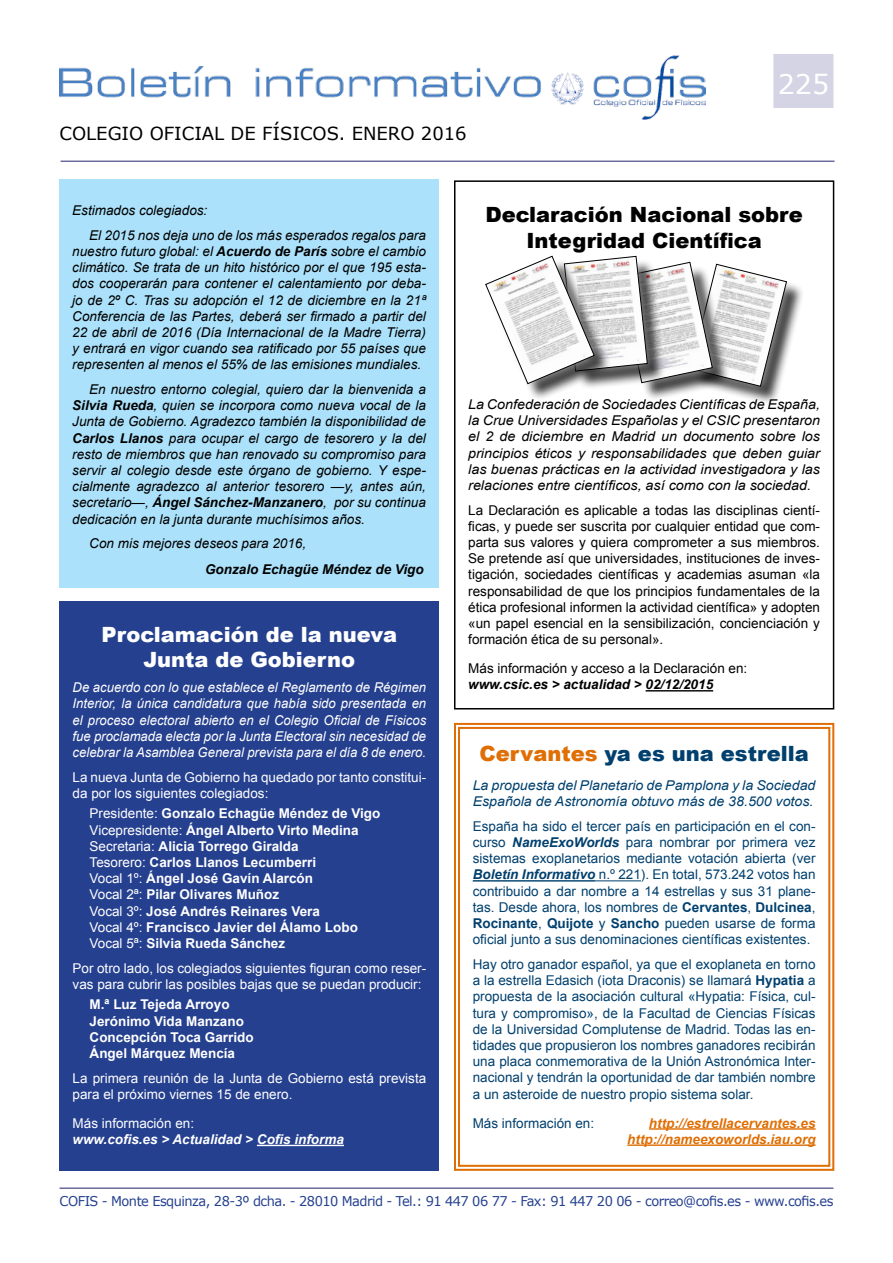
<style>
.page{position:relative;width:893px;height:1263px;background:#fff}
.page>*{position:absolute;margin:0;border:0;box-sizing:border-box;transform-origin:0 0}
.t1{font:27px "Verdana";color:#fff}
.t2{font:900 21px/25.2px "Arial";color:#000;text-align:center}
.t3{font:900 21px/25.2px "Arial";color:#fff;text-align:center}
.t4{font:900 21px "Arial";color:#00406e}
.t5{font:18px "Verdana";color:#000}
.t6{font:italic 13.5px/16.2px "Arial";color:#000;text-align:justify}
.t7{font:13.5px/16.2px "Arial";color:#00406e;text-align:justify}
.t8{font:13.5px/16.2px "Arial";color:#000;text-align:justify}
.t9{font:700 13.5px/16.2px "Arial";color:#fff}
.t10{font:italic 13.5px/16.2px "Arial";color:#000;text-align:justify;scale:1.06 1}
.t11{font:13.5px/16.2px "Arial";color:#fff}
.t12{font:italic 13.5px/16.2px "Arial";color:#fff;text-align:justify}
.t13{font:13.5px "Verdana";letter-spacing:-.04em;color:#25408f;scale:.96 1}
.t14{font:italic 13.5px/16.2px "Arial";color:#00406e;scale:1.05 1}
.t15{font:italic 700 13.5px "Arial";color:#000}
.t16{font:italic 700 13.5px/16.2px "Arial";color:#df6e04;text-align:right}
.t17{font:italic 700 13.5px "Arial";color:#fff}
.s1{font-weight:700}
.s2{font-weight:400}
.s3{color:#df6e04}
.s4{font-weight:700;font-style:italic}
</style>
<div class="page">
<hr style="left:60px;top:1187px;width:773px;height:2px;background:#6d6a9d">
<img style="left:60px;top:55px;width:646px;height:65px">
<hr style="left:61px;top:161px;width:773px;height:1px;background:#6d6a9d">
<div style="left:60px;top:180px;width:379px;height:408px;background:#abe1fa"></div>
<div style="left:60px;top:602px;width:379px;height:569px;background:#25408f"></div>
<hr style="left:257px;top:1145px;width:87px;height:1px;background:#fff">
<svg style="left:454px;top:722px;width:381px;height:449px"></svg>
<div style="left:458px;top:727px;width:372px;height:440px;border:2px solid #df6e04"></div>
<hr style="left:646px;top:690px;width:67px;height:1px;background:#000">
<div style="left:454px;top:180px;width:380px;height:529px;border:2px solid #000"></div>
<div style="left:774px;top:55px;width:59px;height:52px;background:#d5d4e5"></div>
<div style="left:773px;top:54px;width:60px;height:54px;border:2px solid #d5d4e5"></div>
<div style="left:693px;top:266px;width:112px;height:138px;background:#000;opacity:.75"></div>
<div style="left:622px;top:264px;width:109px;height:137px;background:#fff"></div>
<svg style="left:485px;top:255px;width:314px;height:143px"></svg>
<h3 class="t5" style="left:60px;top:122px;width:409px">COLEGIO OFICIAL DE FÍSICOS. ENERO 2016</h3>
<h1 class="t1" style="left:778px;top:67px;width:53px">225</h1>
<p class="t6" style="left:89px;top:198px;width:338px;line-height:24.8px;text-indent:-17px">Estimados colegiados:<br>El 2015 nos deja uno de los más esperados regalos para</p>
<p class="t6" style="left:72px;top:243px;width:355px">nuestro futuro global: el <span class="s1">Acuerdo de París</span> sobre el cambio climático. Se trata de un hito histórico por el que 195 esta&shy;dos cooperarán para contener el calentamiento por deba&shy;jo de 2º C. Tras su adopción el 12 de diciembre en la 21ª Conferencia de las Partes, deberá ser firmado a partir del 22 de abril de 2016 (Día Internacional de la Madre Tierra) y entrará en vigor cuando sea ratificado por 55 países que representen al menos el 55% de las emisiones mundiales.</p>
<p class="t6" style="left:72px;top:381px;width:355px;text-indent:17px">En nuestro entorno colegial, quiero dar la bienvenida a <span class="s1">Silvia Rueda</span>, quien se incorpora como nueva vocal de la Junta de Gobierno. Agradezco también la disponibilidad de <span class="s1">Carlos Llanos</span> para ocupar el cargo de tesorero y la del resto de miembros que han renovado su compromiso para servir al colegio desde este órgano de gobierno. Y espe&shy;cialmente agradezco al anterior tesorero —y, antes aún, secretario—, <span class="s1">Ángel Sánchez-Manzanero</span>, por su continua dedicación en la junta durante muchísimos años.</p>
<p class="t6" style="left:89px;top:536px;width:218px">Con mis mejores deseos para 2016,</p>
<p class="t15" style="left:205px;top:560px;width:220px">Gonzalo Echagüe Méndez de Vigo</p>
<h2 class="t3" style="left:102px;top:621px;width:297px">Proclamación de la nueva<br>Junta de Gobierno</h2>
<p class="t12" style="left:73px;top:679px;width:355px">De acuerdo con lo que establece el Reglamento de Régimen Interior, la única candidatura que había sido presentada en el proceso electoral abierto en el Colegio Oficial de Físicos fue proclamada electa por la Junta Electoral sin necesidad de celebrar la Asamblea General prevista para el día 8 de enero.</p>
<p class="t11" style="left:73px;top:769px;width:355px">La nueva Junta de Gobierno ha quedado por tanto constitui&shy;da por los siguientes colegiados:</p>
<p class="t9" style="left:90px;top:806px;width:292px"><span class="s2">Presidente:</span> Gonzalo Echagüe Méndez de Vigo <span class="s2">Vicepresidente:</span> Ángel Alberto Virto Medina <span class="s2">Secretaria:</span> Alicia Torrego Giralda<br><span class="s2">Tesorero:</span> Carlos Llanos Lecumberri<br><span class="s2">Vocal 1º:</span> Ángel José Gavín Alarcón<br><span class="s2">Vocal 2ª:</span> Pilar Olivares Muñoz<br><span class="s2">Vocal 3º:</span> José Andrés Reinares Vera<br><span class="s2">Vocal 4º:</span> Francisco Javier del Álamo Lobo <span class="s2">Vocal 5ª:</span> Silvia Rueda Sánchez</p>
<p class="t11" style="left:73px;top:960px;width:355px">Por otro lado, los colegiados siguientes figuran como reser&shy;vas para cubrir las posibles bajas que se puedan producir:</p>
<p class="t9" style="left:90px;top:997px;width:166px">M.ª Luz Tejeda Arroyo<br>Jerónimo Vida Manzano<br>Concepción Toca Garrido<br>Ángel Márquez Mencía</p>
<p class="t11" style="left:73px;top:1070px;width:355px">La primera reunión de la Junta de Gobierno está prevista para el próximo viernes 15 de enero.</p>
<p class="t11" style="left:73px;top:1115px;width:123px">Más información en:</p>
<p class="t17" style="left:73px;top:1130px;width:273px">www.cofis.es &gt; Actualidad &gt; Cofis informa</p>
<h2 class="t2" style="left:485px;top:202px;width:319px">Declaración Nacional sobre<br>Integridad Científica</h2>
<p class="t10" style="left:468px;top:396px;width:333px">La Confederación de Sociedades Científicas de España, la Crue Universidades Españolas y el CSIC presentaron el 2 de diciembre en Madrid un documento sobre los principios éticos y responsabilidades que deben guiar las buenas prácticas en la actividad investigadora y las relaciones entre científicos, así como con la sociedad.</p>
<p class="t8" style="left:468px;top:502px;width:353px">La Declaración es aplicable a todas las disciplinas cientí&shy;ficas, y puede ser suscrita por cualquier entidad que com&shy;parta sus valores y quiera comprometer a sus miembros.<br>Se pretende así que universidades, instituciones de inves&shy;tigación, sociedades científicas y academias asuman «la responsabilidad de que los principios fundamentales de la ética profesional informen la actividad científica» y adopten «un papel esencial en la sensibilización, concienciación y formación ética de su personal».</p>
<p class="t8" style="left:468px;top:660px;width:281px">Más información y acceso a la Declaración en:</p>
<p class="t15" style="left:468px;top:676px;width:246px">www.csic.es &gt; actualidad &gt; 02/12/2015</p>
<h2 class="t4" style="left:480px;top:738px;width:331px"><span class="s3">Cervantes</span> ya es una estrella</h2>
<p class="t14" style="left:473px;top:777px;width:328px">La propuesta del Planetario de Pamplona y la Sociedad<br>Española de Astronomía obtuvo más de 38.500 votos.</p>
<p class="t7" style="left:473px;top:818px;width:344px">España ha sido el tercer país en participación en el con&shy;curso <span class="s4">NameExoWorlds</span> para nombrar por primera vez sistemas exoplanetarios mediante votación abierta (ver <span class="s4">Boletín Informativo</span> n.º 221). En total, 573.242 votos han contribuido a dar nombre a 14 estrellas y sus 31 plane&shy;tas. Desde ahora, los nombres de <span class="s1">Cervantes</span>, <span class="s1">Dulcinea</span>, <span class="s1">Rocinante</span>, <span class="s1">Quijote</span> y <span class="s1">Sancho</span> pueden usarse de forma oficial junto a sus denominaciones científicas existentes.</p>
<p class="t7" style="left:473px;top:956px;width:344px">Hay otro ganador español, ya que el exoplaneta en torno a la estrella Edasich (iota Draconis) se llamará <span class="s1">Hypatia</span> a propuesta de la asociación cultural «Hypatia: Física, cul&shy;tura y compromiso», de la Facultad de Ciencias Físicas de la Universidad Complutense de Madrid. Todas las en&shy;tidades que propusieron los nombres ganadores recibirán una placa conmemorativa de la Unión Astronómica Inter&shy;nacional y tendrán la oportunidad de dar también nombre a un asteroide de nuestro propio sistema solar.</p>
<p class="t7" style="left:473px;top:1115px;width:123px">Más información en:</p>
<p class="t16" style="left:627px;top:1115px;width:190px">http://estrellacervantes.es http://nameexoworlds.iau.org</p>
<p class="t13" style="left:60px;top:1193px;width:808px">COFIS - Monte Esquinza, 28-3º dcha. - 28010 Madrid - Tel.: 91 447 06 77 - Fax: 91 447 20 06 - correo@cofis.es - www.cofis.es</p>
</div>
